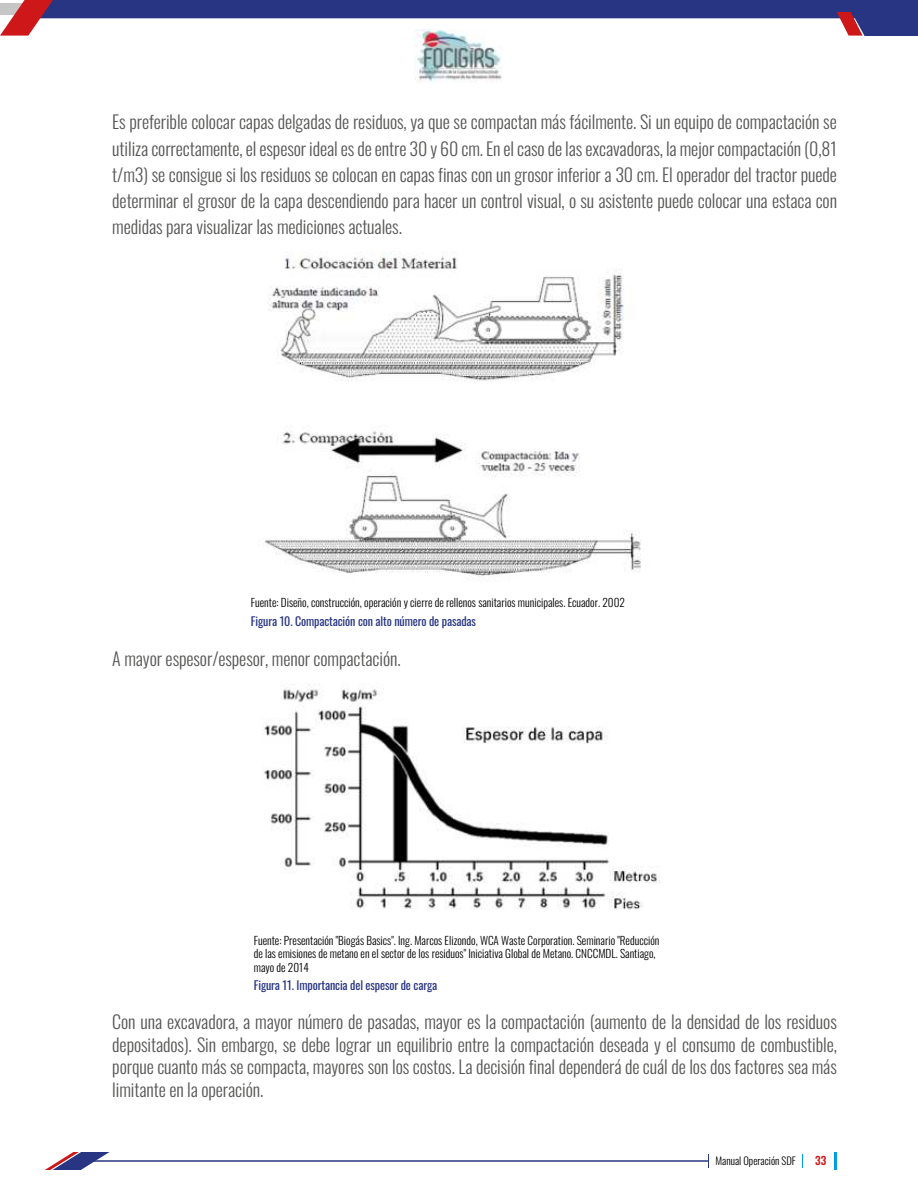
<style>
.page{position:relative;width:918px;height:1188px;background:#fff}
.page>*{position:absolute;margin:0;border:0;box-sizing:border-box;transform-origin:0 0}
.t1{font:300 18px/26.1px "Oswald";letter-spacing:-.005em;color:#575756;text-align:justify}
.t2{font:12px "Oswald";letter-spacing:-.01em;color:#283583}
.t3{font:300 11.25px/13.5px "Oswald";color:#000}
.t4{font:500 11.25px "Oswald";color:#cd1719}
.t5{font:300 10.5px "Oswald";color:#000}
</style>
<div class="page">
<div style="left:29px;top:0;width:889px;height:36px;background:#283583"></div>
<svg style="left:0;top:0;width:865px;height:41px"></svg>
<svg style="left:45px;top:1152px;width:64px;height:18px"></svg>
<hr style="left:834px;top:1152px;width:3px;height:18px;background:#009ee4">
<svg style="left:802px;top:1154px;width:1px;height:13px"></svg>
<hr style="left:81px;top:1160px;width:627px;height:2px;background:#283583">
<svg style="left:708px;top:1154px;width:1px;height:13px"></svg>
<img style="left:415px;top:30px;width:88px;height:52px">
<img style="left:264px;top:252px;width:377px;height:325px">
<img style="left:263px;top:689px;width:398px;height:221px">
<p class="t1" style="left:112px;top:111px;width:726px">Es preferible colocar capas delgadas de residuos, ya que se compactan más fácilmente. Si un equipo de compactación se utiliza correctamente, el espesor ideal es de entre 30 y 60 cm. En el caso de las excavadoras, la mejor compactación (0,81 t/m3) se consigue si los residuos se colocan en capas finas con un grosor inferior a 30 cm. El operador del tractor puede determinar el grosor de la capa descendiendo para hacer un control visual, o su asistente puede colocar una estaca con medidas para visualizar las mediciones actuales.</p>
<p class="t3" style="left:251px;top:597px;width:376px">Fuente: Diseño, construcción, operación y cierre de rellenos sanitarios municipales. Ecuador. 2002</p>
<p class="t2" style="left:251px;top:616px;width:227px">Figura 10. Compactación con alto número de pasadas</p>
<p class="t1" style="left:112px;top:647px;width:290px">A mayor espesor/espesor, menor compactación.</p>
<p class="t3" style="left:254px;top:935px;width:407px">Fuente: Presentación "Biogás Basics". Ing. Marcos Elizondo, WCA Waste Corporation. Seminario "Reducción de las emisiones de metano en el sector de los residuos" Iniciativa Global de Metano. CNCCMDL. Santiago, mayo de 2014</p>
<p class="t2" style="left:254px;top:980px;width:185px">Figura 11. Importancia del espesor de carga</p>
<p class="t1" style="left:112px;top:1012px;width:726px;line-height:22.5px">Con una excavadora, a mayor número de pasadas, mayor es la compactación (aumento de la densidad de los residuos depositados). Sin embargo, se debe lograr un equilibrio entre la compactación deseada y el consumo de combustible, porque cuanto más se compacta, mayores son los costos. La decisión final dependerá de cuál de los dos factores sea más limitante en la operación.</p>
<p class="t5" style="left:716px;top:1156px;width:82px">Manual Operación SDF</p>
<p class="t4" style="left:815px;top:1156px;width:13px">33</p>
</div>
